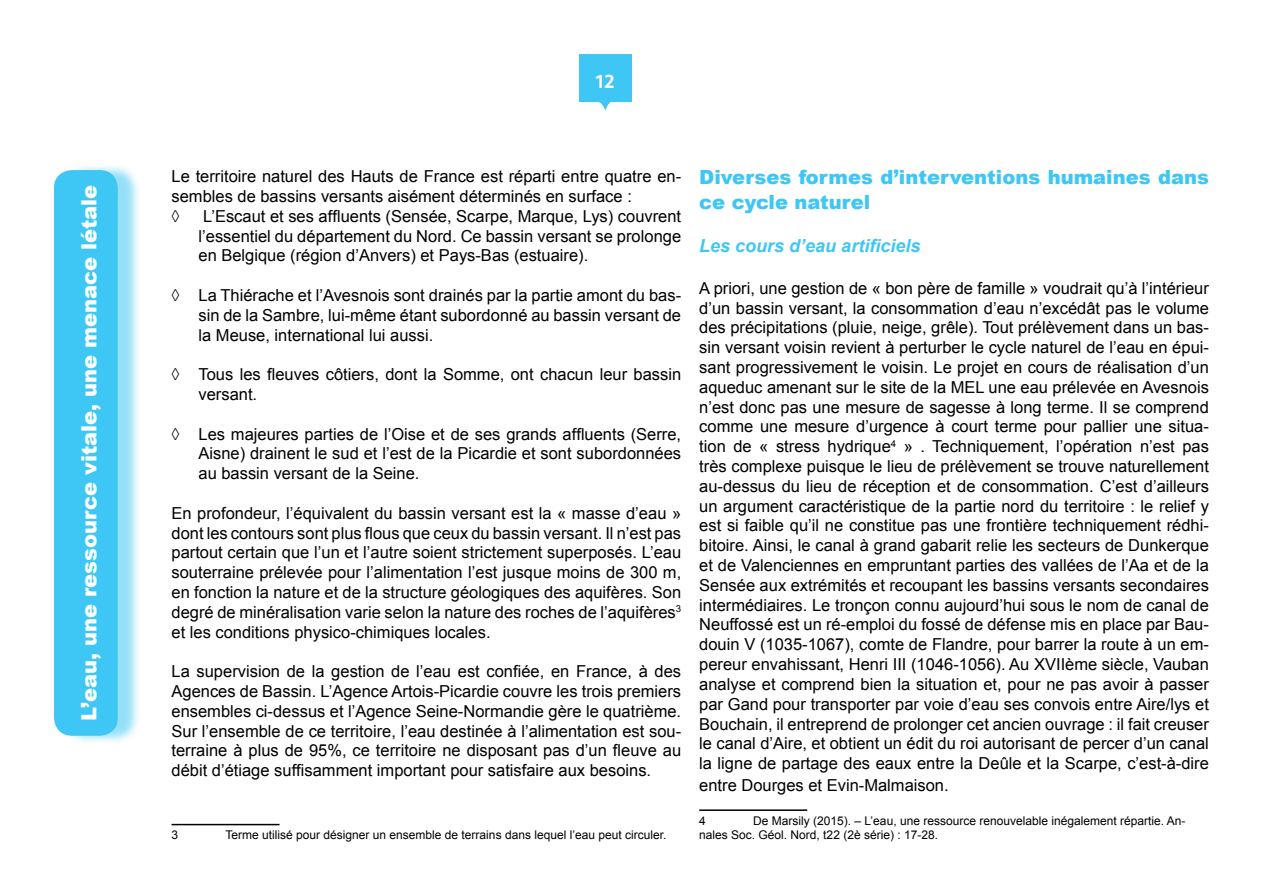
<style>
.page{position:relative;width:1263px;height:893px;background:#fff}
.page>*{position:absolute;margin:0;border:0;box-sizing:border-box;transform-origin:0 0}
.t1{font:24.75px "RNPC";color:#fff}
.t2{font:900 21px "Arial";color:#fff}
.t3{font:900 19.5px/25.2px "Arial";color:#3ec7f4}
.t4{font:italic 700 18px "Arial";color:#3ec7f4}
.t5{font:16.5px/19.8px "Arial";color:#000;text-align:justify}
.t6{font:12px/14.4px "Arial";color:#000}
</style>
<div class="page">
<div style="left:60px;top:163px;width:81px;height:582px;background:#3ec7f4;opacity:.55"></div>
<div style="left:54px;top:170px;width:64px;height:566px;background:#3ec7f4;border-radius:18px"></div>
<hr style="left:171px;top:824px;width:108px;height:1px;background:#000">
<hr style="left:699px;top:809px;width:108px;height:2px;background:#000">
<svg style="left:599px;top:102px;width:12px;height:9px"></svg>
<div style="left:579px;top:54px;width:52px;height:48px;background:#3ec7f4"></div>
<p class="t2" style="left:74px;top:721px;width:538px;rotate:-90deg">L’eau, une ressource vitale, une menace létale</p>
<h1 class="t1" style="left:596px;top:67px;width:20px">12</h1>
<p class="t5" style="left:171px;top:167px;width:511px;text-align:left">Le territoire naturel des Hauts de France est réparti entre quatre en&shy;sembles de bassins versants aisément déterminés en surface :<br>◊</p>
<p class="t5" style="left:198px;top:206px;width:484px">L’Escaut et ses affluents (Sensée, Scarpe, Marque, Lys) couvrent l’essentiel du département du Nord. Ce bassin versant se prolonge en Belgique (région d’Anvers) et Pays-Bas (estuaire).</p>
<p class="t5" style="left:198px;top:285px;width:484px;text-indent:-27px">◊ La Thiérache et l’Avesnois sont drainés par la partie amont du bas&shy;sin de la Sambre, lui-même étant subordonné au bassin versant de la Meuse, international lui aussi.</p>
<p class="t5" style="left:198px;top:365px;width:484px;text-indent:-27px">◊ Tous les fleuves côtiers, dont la Somme, ont chacun leur bassin versant.</p>
<p class="t5" style="left:198px;top:424px;width:484px;text-indent:-27px">◊ Les majeures parties de l’Oise et de ses grands affluents (Serre, Aisne) drainent le sud et l’est de la Picardie et sont subordonnées au bassin versant de la Seine.</p>
<p class="t5" style="left:171px;top:503px;width:511px">En profondeur, l’équivalent du bassin versant est la « masse d’eau » dont les contours sont plus flous que ceux du bassin versant. Il n’est pas partout certain que l’un et l’autre soient strictement superposés. L’eau souterraine prélevée pour l’alimentation l’est jusque moins de 300 m, en fonction la nature et de la structure géologiques des aquifères. Son degré de minéralisation varie selon la nature des roches de l’aquifères<sup>3 </sup>et les conditions physico-chimiques locales.</p>
<p class="t5" style="left:171px;top:662px;width:511px">La supervision de la gestion de l’eau est confiée, en France, à des Agences de Bassin. L’Agence Artois-Picardie couvre les trois premiers ensembles ci-dessus et l’Agence Seine-Normandie gère le quatrième.<br>Sur l’ensemble de ce territoire, l’eau destinée à l’alimentation est sou&shy;terraine à plus de 95%, ce territoire ne disposant pas d’un fleuve au débit d’étiage suffisamment important pour satisfaire aux besoins.</p>
<p class="t6" style="left:171px;top:828px;width:8px">3</p>
<p class="t6" style="left:225px;top:828px;width:442px">Terme utilisé pour désigner un ensemble de terrains dans lequel l’eau peut circuler.</p>
<p class="t3" style="left:699px;top:164px;width:511px">Diverses formes d’interventions humaines dans ce cycle naturel</p>
<p class="t4" style="left:699px;top:234px;width:223px">Les cours d’eau artificiels</p>
<p class="t5" style="left:699px;top:278px;width:511px">A priori, une gestion de « bon père de famille » voudrait qu’à l’intérieur d’un bassin versant, la consommation d’eau n’excédât pas le volume des précipitations (pluie, neige, grêle). Tout prélèvement dans un bas&shy;sin versant voisin revient à perturber le cycle naturel de l’eau en épui&shy;sant progressivement le voisin. Le projet en cours de réalisation d’un aqueduc amenant sur le site de la MEL une eau prélevée en Avesnois n’est donc pas une mesure de sagesse à long terme. Il se comprend comme une mesure d’urgence à court terme pour pallier une situa&shy;tion de « stress hydrique<sup>4</sup> » . Techniquement, l’opération n’est pas très complexe puisque le lieu de prélèvement se trouve naturellement au-dessus du lieu de réception et de consommation. C’est d’ailleurs un argument caractéristique de la partie nord du territoire : le relief y est si faible qu’il ne constitue pas une frontière techniquement rédhi&shy;bitoire. Ainsi, le canal à grand gabarit relie les secteurs de Dunkerque et de Valenciennes en empruntant parties des vallées de l’Aa et de la Sensée aux extrémités et recoupant les bassins versants secondaires intermédiaires. Le tronçon connu aujourd’hui sous le nom de canal de Neuffossé est un ré-emploi du fossé de défense mis en place par Bau&shy;douin V (1035-1067), comte de Flandre, pour barrer la route à un em&shy;pereur envahissant, Henri III (1046-1056). Au XVIIème siècle, Vauban analyse et comprend bien la situation et, pour ne pas avoir à passer par Gand pour transporter par voie d’eau ses convois entre Aire/lys et Bouchain, il entreprend de prolonger cet ancien ouvrage : il fait creuser le canal d’Aire, et obtient un édit du roi autorisant de percer d’un canal la ligne de partage des eaux entre la Deûle et la Scarpe, c’est-à-dire</p>
<p class="t5" style="left:699px;top:775px;width:251px">entre Dourges et Evin-Malmaison.</p>
<p class="t6" style="left:699px;top:813px;width:8px">4</p>
<p class="t6" style="left:699px;top:813px;width:488px;text-indent:54px">De Marsily (2015). – L’eau, une ressource renouvelable inégalement répartie. An&shy;nales Soc. Géol. Nord, t22 (2è série) : 17-28.</p>
</div>
